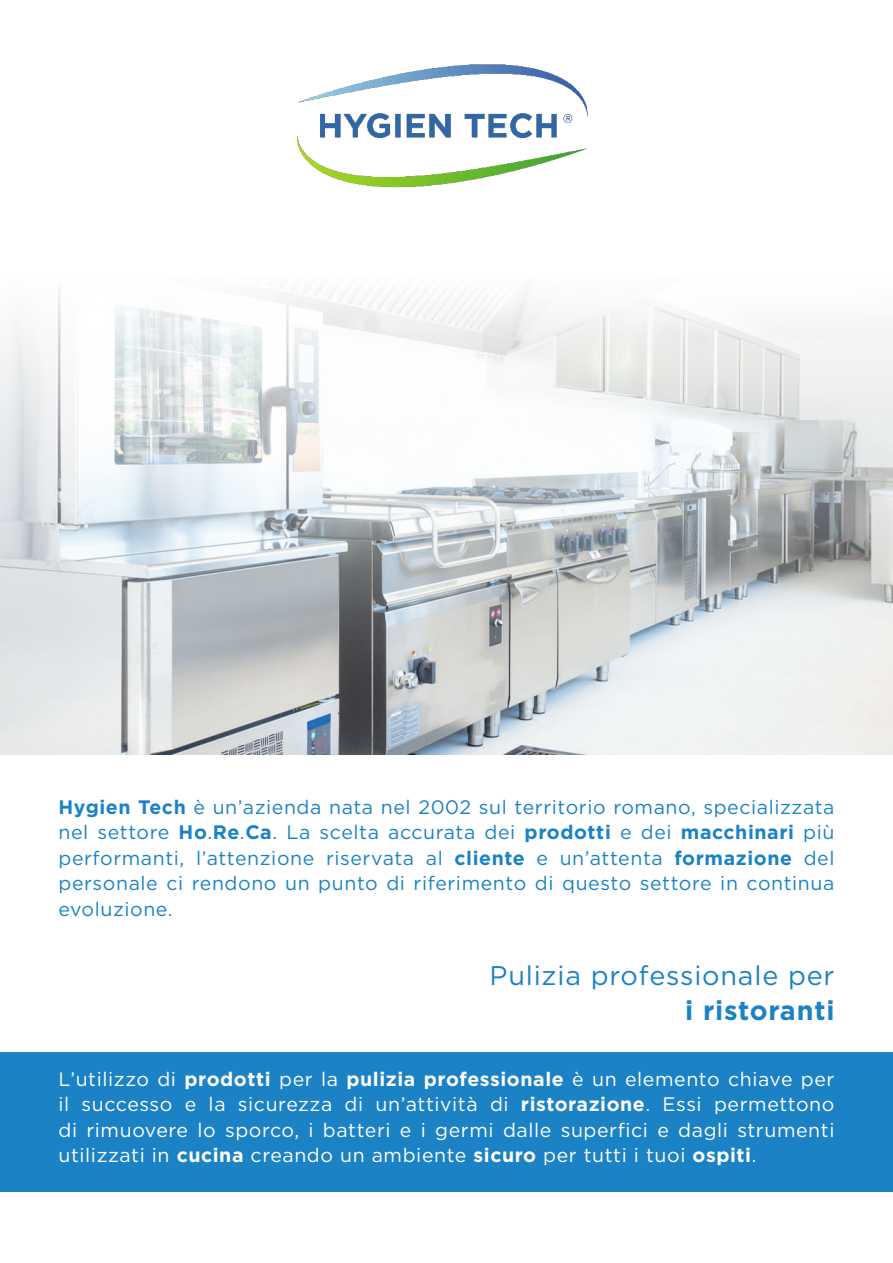
<style>
.page{position:relative;width:893px;height:1263px;background:#fff}
.page>*{position:absolute;margin:0;border:0;box-sizing:border-box;transform-origin:0 0}
.t1{font:27px "Gotham";letter-spacing:.03em;color:#1b82c5}
.t2{font:700 27px "Gotham";letter-spacing:.03em;color:#1b82c5}
.t3{font:19.5px/25.5px "Gotham";letter-spacing:.03em;color:#1b82c5;text-align:justify}
.t4{font:19.5px/25.5px "Gotham";letter-spacing:.03em;color:#fff;text-align:justify}
.s1{font-weight:700}
</style>
<div class="page">
<div style="left:0;top:1052px;width:893px;height:140px;background:#1b82c5"></div>
<img style="left:297px;top:64px;width:291px;height:124px">
<img style="left:0;top:288px;width:893px;height:467px">
<p class="t3" style="left:58px;top:794px;width:778px"><span class="s1">Hygien Tech</span> è un’azienda nata nel 2002 sul territorio romano, specializzata nel settore <span class="s1">Ho</span>.<span class="s1">Re</span>.<span class="s1">Ca</span>. La scelta accurata dei <span class="s1">prodotti</span> e dei <span class="s1">macchinari</span> più performanti, l’attenzione riservata al <span class="s1">cliente</span> e un’attenta <span class="s1">formazione</span> del personale ci rendono un punto di riferimento di questo settore in continua evoluzione.</p>
<p class="t1" style="left:490px;top:958px;width:346px">Pulizia professionale per</p>
<p class="t2" style="left:685px;top:992px;width:151px">i ristoranti</p>
<p class="t4" style="left:58px;top:1065px;width:778px">L’utilizzo di <span class="s1">prodotti</span> per la <span class="s1">pulizia professionale</span> è un elemento chiave per il successo e la sicurezza di un’attività di <span class="s1">ristorazione</span>. Essi permettono di rimuovere lo sporco, i batteri e i germi dalle superfici e dagli strumenti utilizzati in <span class="s1">cucina</span> creando un ambiente <span class="s1">sicuro</span> per tutti i tuoi <span class="s1">ospiti</span>.</p>
</div>
